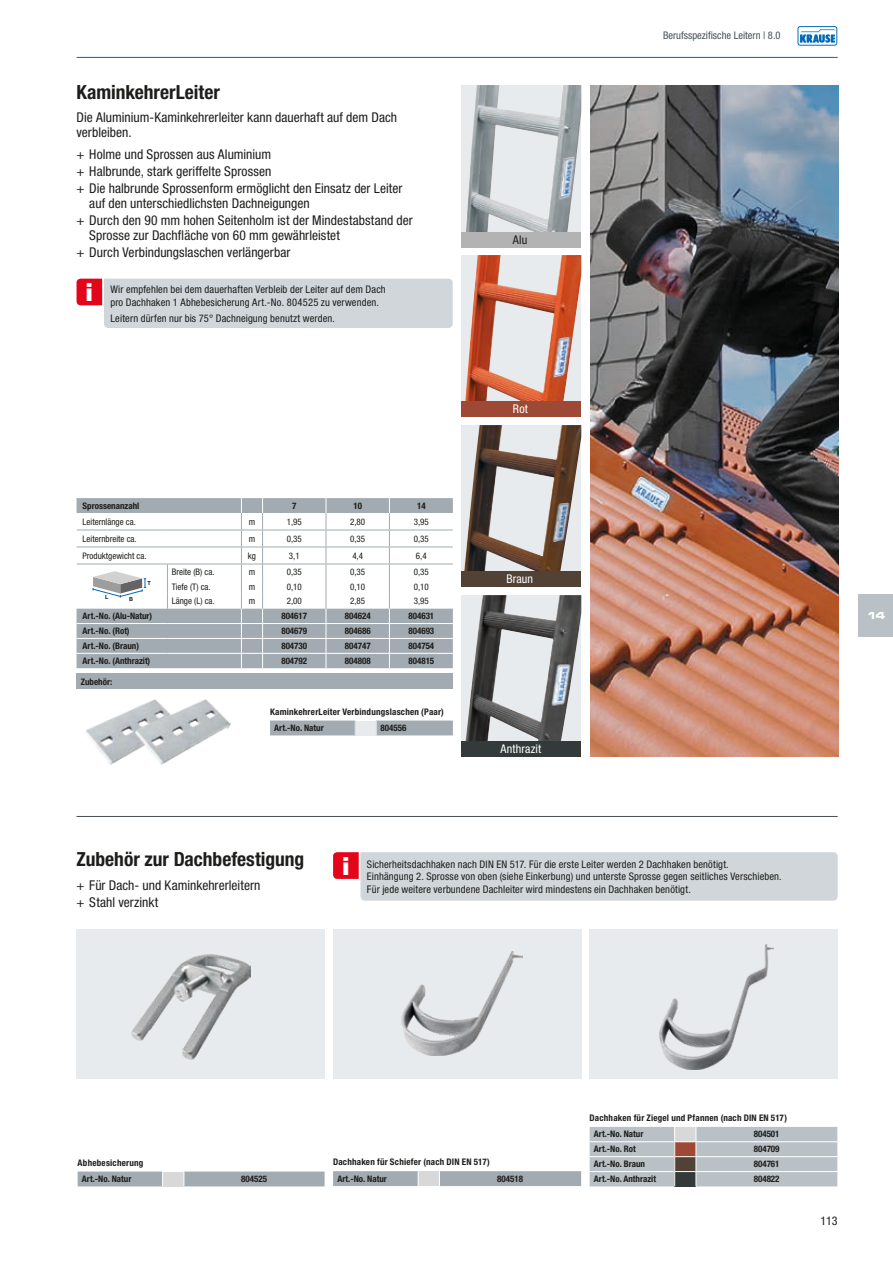
<style>
.page{position:relative;width:893px;height:1263px;background:#fff}
.page>*{position:absolute;margin:0;border:0;box-sizing:border-box;transform-origin:0 0}
.t1{font:26.7px "Microgramma D Bold Exte";color:#fff}
.t2{font:700 condensed 19.5px "Helvetica Neue LTW1 G";color:#1d1d1b}
.t3{font:condensed 13.5px/17.1px "Helvetica Neue LTW1 G";color:#1d1d1b}
.t4{font:condensed 12px "Helvetica Neue LTW1 G";letter-spacing:.015em;color:#fff}
.t5{font:condensed 12px "Helvetica Neue LTW1 G";color:#1d1d1b}
.t6{font:condensed 10.5px/12.6px "Helvetica Neue LTW1 G";letter-spacing:.01em;color:#1d1d1b}
.t7{font:condensed 10.5px "Helvetica Neue LTW1 G";color:#455055}
.t8{font:10.5px "Microgramma D Bold Exte";color:#fff}
.t9{font:700 condensed 9px "Helvetica Neue LTW1 G";color:#1d1d1b}
.t10{font:700 condensed 9px/16.6px "Helvetica Neue LTW1 G";letter-spacing:.02em;color:#1d1d1b}
.t11{font:condensed 9px "Helvetica Neue LTW1 G";color:#1d1d1b}
.t12{font:700 5.55px "Helvetica Neue LT";color:#1d1d1b}
.s1{font-family:"Helvetica Neue LT";font-stretch:normal}
</style>
<div class="page">
<hr style="left:77px;top:57px;width:761px;height:1px;background:#0069b4">
<svg style="left:797px;top:26px;width:41px;height:20px"></svg>
<svg style="left:797px;top:26px;width:40px;height:20px"></svg>
<div style="left:859px;top:594px;width:34px;height:42px;background:#b9c1c6"></div>
<div style="left:333px;top:929px;width:248px;height:149px;background:#e8ebed"></div>
<div style="left:590px;top:929px;width:248px;height:149px;background:#e8ebed"></div>
<div style="left:462px;top:595px;width:119px;height:162px;background:#e8ebed"></div>
<img style="left:465px;top:595px;width:116px;height:146px">
<img style="left:464px;top:425px;width:117px;height:146px">
<img style="left:590px;top:85px;width:248px;height:672px">
<hr style="left:77px;top:816px;width:761px;height:1px;background:#455055">
<svg style="left:77px;top:498px;width:376px;height:170px"></svg>
<div style="left:462px;top:571px;width:119px;height:16px;background:#524235"></div>
<div style="left:462px;top:741px;width:119px;height:16px;background:#323a3a"></div>
<img style="left:85px;top:708px;width:49px;height:57px">
<img style="left:134px;top:699px;width:97px;height:66px">
<svg style="left:270px;top:720px;width:183px;height:15px;background:#adb5ba"></svg>
<svg style="left:333px;top:1171px;width:248px;height:15px;background:#a8b0b5"></svg>
<svg style="left:590px;top:1127px;width:247px;height:59px;background:#b8bdc1"></svg>
<svg style="left:78px;top:1171px;width:247px;height:15px;background:#aab2b7"></svg>
<img style="left:402px;top:951px;width:120px;height:105px">
<img style="left:660px;top:944px;width:114px;height:125px">
<div style="left:77px;top:674px;width:376px;height:15px;background:#a2abb1"></div>
<div style="left:462px;top:85px;width:119px;height:162px;background:#e8ebed"></div>
<img style="left:466px;top:85px;width:115px;height:147px">
<img style="left:464px;top:255px;width:117px;height:146px">
<div style="left:462px;top:232px;width:119px;height:15px;background:#b3b3b3"></div>
<div style="left:461px;top:401px;width:120px;height:16px;background:#9e4935"></div>
<svg style="left:77px;top:279px;width:376px;height:49px;background:#d2cfd3"></svg>
<div style="left:77px;top:929px;width:248px;height:149px;background:#e8ebed"></div>
<img style="left:132px;top:954px;width:119px;height:106px">
<svg style="left:333px;top:852px;width:505px;height:49px;background:#d2d1d6"></svg>
<h2 class="t2" style="left:77px;top:80px;width:145px">KaminkehrerLeiter</h2>
<p class="t3" style="left:77px;top:110px;width:322px;line-height:15px">Die Aluminium-Kaminkehrerleiter kann dauerhaft auf dem Dach verbleiben.</p>
<p class="t3" style="left:77px;top:146px;width:327px"><span class="s1">+</span> Holme und Sprossen aus Aluminium<br><span class="s1">+</span> Halbrunde, stark geriffelte Sprossen<br><span class="s1">+</span> Die halbrunde Sprossenform ermöglicht den Einsatz der Leiter</p>
<p class="t3" style="left:77px;top:195px;width:338px;text-indent:13px">auf den unterschiedlichsten Dachneigungen<br><span class="s1">+</span> Durch den 90 mm hohen Seitenholm ist der Mindestabstand der</p>
<p class="t3" style="left:77px;top:227px;width:265px;text-indent:13px">Sprosse zur Dachfläche von 60 mm gewährleistet <span class="s1">+</span> Durch Verbindungslaschen verlängerbar</p>
<h1 class="t1" style="left:86px;top:274px;width:8px">i</h1>
<p class="t6" style="left:110px;top:282px;width:277px;line-height:13.5px">Wir empfehlen bei dem dauerhaften Verbleib der Leiter auf dem Dach pro Dachhaken 1 Abhebesicherung Art.-No. 804525 zu verwenden.</p>
<p class="t6" style="left:110px;top:312px;width:226px">Leitern dürfen nur bis 75° Dachneigung benutzt werden.</p>
<p class="t9" style="left:83px;top:500px;width:58px">Sprossenanzahl</p>
<p class="t9" style="left:292px;top:500px;width:6px">7</p>
<p class="t9" style="left:353px;top:500px;width:10px">10</p>
<p class="t9" style="left:417px;top:500px;width:10px">14</p>
<p class="t11" style="left:83px;top:516px;width:55px">Leiternlänge ca.</p>
<p class="t11" style="left:249px;top:516px;width:8px">m</p>
<p class="t11" style="left:287px;top:516px;width:17px">1,95</p>
<p class="t11" style="left:350px;top:516px;width:17px">2,80</p>
<p class="t11" style="left:414px;top:516px;width:17px">3,95</p>
<p class="t11" style="left:83px;top:533px;width:56px">Leiternbreite ca.</p>
<p class="t11" style="left:249px;top:533px;width:8px">m</p>
<p class="t11" style="left:287px;top:533px;width:17px">0,35</p>
<p class="t11" style="left:350px;top:533px;width:17px">0,35</p>
<p class="t11" style="left:414px;top:533px;width:17px">0,35</p>
<p class="t11" style="left:83px;top:550px;width:65px">Produktgewicht ca.</p>
<p class="t11" style="left:248px;top:550px;width:10px">kg</p>
<p class="t11" style="left:289px;top:550px;width:12px">3,1</p>
<p class="t11" style="left:352px;top:550px;width:12px">4,4</p>
<p class="t11" style="left:416px;top:550px;width:12px">6,4</p>
<p class="t12" style="left:129px;top:595px;width:5px">B</p>
<p class="t11" style="left:172px;top:566px;width:44px">Breite (B) ca.</p>
<p class="t11" style="left:249px;top:566px;width:8px">m</p>
<p class="t11" style="left:287px;top:566px;width:17px">0,35</p>
<p class="t11" style="left:350px;top:566px;width:17px">0,35</p>
<p class="t11" style="left:414px;top:566px;width:17px">0,35</p>
<p class="t11" style="left:172px;top:581px;width:40px">Tiefe (T) ca.</p>
<p class="t11" style="left:249px;top:581px;width:8px">m</p>
<p class="t11" style="left:287px;top:581px;width:17px">0,10</p>
<p class="t11" style="left:350px;top:581px;width:17px">0,10</p>
<p class="t11" style="left:414px;top:581px;width:17px">0,10</p>
<p class="t11" style="left:172px;top:596px;width:44px">Länge (L) ca.</p>
<p class="t11" style="left:249px;top:596px;width:8px">m</p>
<p class="t11" style="left:287px;top:596px;width:17px">2,00</p>
<p class="t11" style="left:350px;top:596px;width:17px">2,85</p>
<p class="t11" style="left:414px;top:596px;width:17px">3,95</p>
<p class="t12" style="left:147px;top:580px;width:5px">T</p>
<p class="t12" style="left:105px;top:593px;width:5px">L</p>
<p class="t9" style="left:83px;top:610px;width:71px">Art.-No. (Alu-Natur)</p>
<p class="t9" style="left:281px;top:610px;width:27px">804617</p>
<p class="t9" style="left:345px;top:610px;width:27px">804624</p>
<p class="t9" style="left:408px;top:610px;width:27px">804631</p>
<p class="t9" style="left:83px;top:626px;width:49px">Art.-No. (Rot)</p>
<p class="t9" style="left:281px;top:626px;width:27px">804679</p>
<p class="t9" style="left:345px;top:626px;width:27px">804686</p>
<p class="t9" style="left:408px;top:626px;width:27px">804693</p>
<p class="t9" style="left:83px;top:640px;width:58px">Art.-No. (Braun)</p>
<p class="t9" style="left:281px;top:640px;width:27px">804730</p>
<p class="t9" style="left:345px;top:640px;width:27px">804747</p>
<p class="t9" style="left:408px;top:640px;width:27px">804754</p>
<p class="t9" style="left:83px;top:655px;width:69px">Art.-No. (Anthrazit)</p>
<p class="t9" style="left:281px;top:655px;width:27px">804792</p>
<p class="t9" style="left:345px;top:655px;width:27px">804808</p>
<p class="t9" style="left:408px;top:655px;width:27px">804815</p>
<p class="t9" style="left:81px;top:676px;width:33px">Zubehör:</p>
<p class="t10" style="left:274px;top:703px;width:171px;text-indent:-4px">KaminkehrerLeiter Verbindungslaschen (Paar)<br>Art.-No. Natur</p>
<p class="t9" style="left:381px;top:723px;width:27px">804556</p>
<p class="t5" style="left:513px;top:232px;width:16px">Alu</p>
<p class="t4" style="left:513px;top:402px;width:17px">Rot</p>
<p class="t4" style="left:506px;top:572px;width:28px">Braun</p>
<p class="t4" style="left:500px;top:742px;width:42px">Anthrazit</p>
<p class="t7" style="left:663px;top:29px;width:119px">Berufsspezifische Leitern | 8.0</p>
<h2 class="t2" style="left:77px;top:847px;width:229px">Zubehör zur Dachbefestigung</h2>
<p class="t3" style="left:77px;top:876px;width:185px"><span class="s1">+</span> Für Dach- und Kaminkehrerleitern <span class="s1">+</span> Stahl verzinkt</p>
<h1 class="t1" style="left:342px;top:848px;width:8px">i</h1>
<p class="t6" style="left:367px;top:858px;width:416px">Sicherheitsdachhaken nach DIN EN 517. Für die erste Leiter werden 2 Dachhaken benötigt.<br>Einhängung 2. Sprosse von oben (siehe Einkerbung) und unterste Sprosse gegen seitliches Verschieben.<br>Für jede weitere verbundene Dachleiter wird mindestens ein Dachhaken benötigt.</p>
<p class="t8" style="left:867px;top:609px;width:19px">14</p>
<p class="t10" style="left:82px;top:1154px;width:63px;text-indent:-4px">Abhebesicherung<br>Art.-No. Natur</p>
<p class="t9" style="left:241px;top:1173px;width:27px">804525</p>
<p class="t10" style="left:337px;top:1154px;width:154px;text-indent:-4px">Dachhaken für Schiefer (nach DIN EN 517)<br>Art.-No. Natur</p>
<p class="t9" style="left:497px;top:1173px;width:27px">804518</p>
<p class="t10" style="left:594px;top:1109px;width:195px;text-indent:-4px">Dachhaken für Ziegel und Pfannen (nach DIN EN 517)<br>Art.-No. Natur</p>
<p class="t9" style="left:754px;top:1129px;width:27px">804501</p>
<p class="t9" style="left:594px;top:1144px;width:43px">Art.-No. Rot</p>
<p class="t9" style="left:754px;top:1144px;width:27px">804709</p>
<p class="t9" style="left:594px;top:1159px;width:53px">Art.-No. Braun</p>
<p class="t9" style="left:754px;top:1159px;width:27px">804761</p>
<p class="t9" style="left:594px;top:1174px;width:64px">Art.-No. Anthrazit</p>
<p class="t9" style="left:754px;top:1174px;width:27px">804822</p>
<p class="t5" style="left:820px;top:1213px;width:19px">113</p>
</div>
